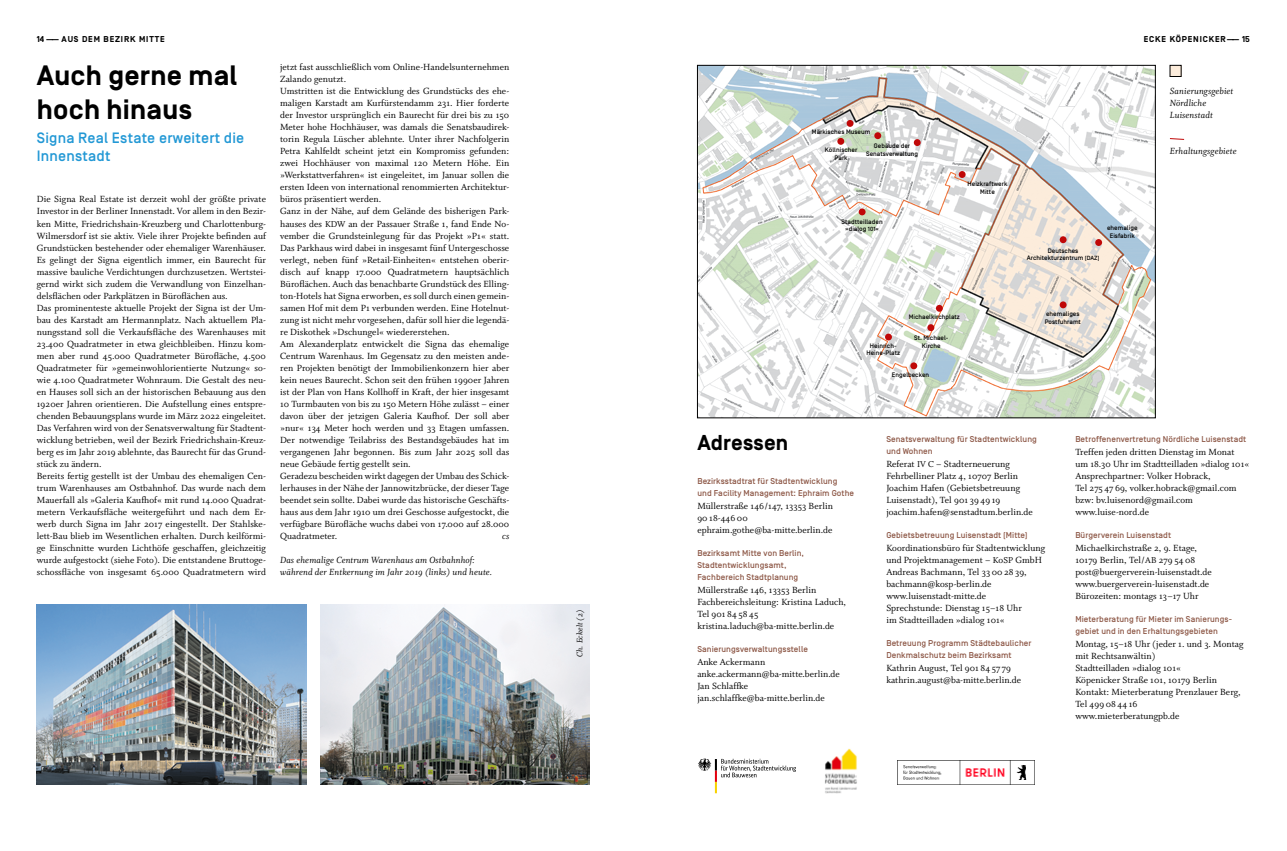
<style>
.page{position:relative;width:1287px;height:851px;background:#fff}
.page>*{position:absolute;margin:0;border:0;box-sizing:border-box;transform-origin:0 0}
.t1{font:700 28px/33.6px "Simplon Norm";letter-spacing:.01em;color:#000}
.t2{font:700 21.5px "Simplon Norm";letter-spacing:.01em;color:#000}
.t3{font:500 15px/18px "Simplon Norm";letter-spacing:.015em;color:#2298d5}
.t4{font:10px/12px "Whitman Roman Os F";letter-spacing:.005em;color:#000}
.t5{font:10px/12px "Whitman Italic Os F";letter-spacing:.01em;color:#000}
.t6{font:9px "Whitman Italic Os F";letter-spacing:.01em;color:#000}
.t7{font:500 8.5px/12px "Simplon Norm";letter-spacing:.01em;color:#8e5948}
.t8{font:700 8.5px "Simplon Norm";letter-spacing:.1em;color:#000}
.t9{font:500 6.5px/7.8px "Simplon Norm";letter-spacing:.005em;color:#000;text-align:center}
.s1{font-size:9.5px}
.s2{font-size:6px}
</style>
<div class="page">
<img style="left:699px;top:67px;width:454px;height:349px">
<div style="left:837px;top:138px;width:7px;height:7px;background:#c00808;border-radius:50%"></div>
<div style="left:847px;top:120px;width:7px;height:7px;background:#c00808;border-radius:50%"></div>
<div style="left:1095px;top:239px;width:7px;height:7px;background:#c00808;border-radius:50%"></div>
<div style="left:1060px;top:301px;width:7px;height:7px;background:#c00808;border-radius:50%"></div>
<div style="left:936px;top:305px;width:7px;height:7px;background:#c00808;border-radius:50%"></div>
<div style="left:927px;top:324px;width:7px;height:7px;background:#c00808;border-radius:50%"></div>
<div style="left:910px;top:362px;width:7px;height:7px;background:#c00808;border-radius:50%"></div>
<div style="left:959px;top:171px;width:7px;height:7px;background:#c00808;border-radius:50%"></div>
<div style="left:874px;top:132px;width:7px;height:7px;background:#c00808;border-radius:50%"></div>
<div style="left:914px;top:139px;width:7px;height:7px;background:#c00808;border-radius:50%"></div>
<div style="left:885px;top:333px;width:7px;height:7px;background:#c00808;border-radius:50%"></div>
<div style="left:859px;top:208px;width:7px;height:7px;background:#c00808;border-radius:50%"></div>
<div style="left:1060px;top:236px;width:7px;height:7px;background:#c00808;border-radius:50%"></div>
<svg style="left:1169px;top:138px;width:16px;height:2px"></svg>
<svg style="left:1172px;top:67px;width:7px;height:8px"></svg>
<div style="left:1170px;top:65px;width:11px;height:12px;border:1px solid #000"></div>
<img style="left:825px;top:748px;width:32px;height:46px">
<svg style="left:698px;top:758px;width:98px;height:35px"></svg>
<img style="left:898px;top:760px;width:136px;height:24px">
<img style="left:320px;top:604px;width:270px;height:180px">
<img style="left:37px;top:604px;width:269px;height:180px">
<p class="t8" style="left:37px;top:35px;width:130px">14 —— AUS DEM BEZIRK MITTE</p>
<h1 class="t1" style="left:37px;top:60px;width:202px">Auch gerne mal hoch hinaus</h1>
<h3 class="t3" style="left:37px;top:129px;width:209px">Signa Real Estate erweitert die<br>Innenstadt</h3>
<p class="t4" style="left:37px;top:193px;width:231px">Die Signa Real Estate ist derzeit wohl der größte private Investor in der Berliner Innenstadt. Vor allem in den Bezir&shy;ken Mitte, Friedrichshain-Kreuzberg und Charlottenburg-Wilmersdorf ist sie aktiv. Viele ihrer Projekte befinden auf Grundstücken bestehender oder ehemaliger Warenhäuser.<br>Es gelingt der Signa eigentlich immer, ein Baurecht für massive bauliche Verdichtungen durchzusetzen. Wertstei&shy;gernd wirkt sich zudem die Verwandlung von Einzelhan&shy;delsflächen oder Parkplätzen in Büroflächen aus.<br>Das prominenteste aktuelle Projekt der Signa ist der Um&shy;bau des Karstadt am Hermannplatz. Nach aktuellem Pla&shy;nungsstand soll die Verkaufsfläche des Warenhauses mit 23.400 Quadratmeter in etwa gleichbleiben. Hinzu kom&shy;men aber rund 45.000 Quadratmeter Bürofläche, 4.500<br>Quadratmeter für »gemeinwohlorientierte Nutzung« so&shy;wie 4.100 Quadratmeter Wohnraum. Die Gestalt des neu&shy;en Hauses soll sich an der historischen Bebauung aus den 1920er Jahren orientieren. Die Aufstellung eines entspre&shy;chenden Bebauungsplans wurde im März 2022 eingeleitet.<br>Das Verfahren wird von der Senatsverwaltung für Stadtent&shy;wicklung betrieben, weil der Bezirk Friedrichshain-Kreuz&shy;berg es im Jahr 2019 ablehnte, das Baurecht für das Grund&shy;stück zu ändern.<br>Bereits fertig gestellt ist der Umbau des ehemaligen Cen&shy;trum Warenhauses am Ostbahnhof. Das wurde nach dem Mauerfall als »Galeria Kaufhof« mit rund 14.000 Quadrat&shy;metern Verkaufsfläche weitergeführt und nach dem Er&shy;werb durch Signa im Jahr 2017 eingestellt. Der Stahlske&shy;lett-Bau blieb im Wesentlichen erhalten. Durch keilförmi&shy;ge Einschnitte wurden Lichthöfe geschaffen, gleichzeitig wurde aufgestockt (siehe Foto). Die entstandene Bruttoge&shy;schossfläche von insgesamt 65.000 Quadratmetern wird</p>
<p class="t4" style="left:280px;top:61px;width:231px">jetzt fast ausschließlich vom Online-Handelsunternehmen Zalando genutzt.<br>Umstritten ist die Entwicklung des Grundstücks des ehe&shy;maligen Karstadt am Kurfürstendamm 231. Hier forderte der Investor ursprünglich ein Baurecht für drei bis zu 150<br>Meter hohe Hochhäuser, was damals die Senatsbaudirek&shy;torin Regula Lüscher ablehnte. Unter ihrer Nachfolgerin Petra Kahlfeldt scheint jetzt ein Kompromiss gefunden: zwei Hochhäuser von maximal 120 Metern Höhe. Ein »Werkstattverfahren« ist eingeleitet, im Januar sollen die ersten Ideen von international renommierten Architektur&shy;büros präsentiert werden.<br>Ganz in der Nähe, auf dem Gelände des bisherigen Park&shy;hauses des <span class="s1">KDW</span> an der Passauer Straße 1, fand Ende No&shy;vember die Grundsteinlegung für das Projekt »P1« statt.<br>Das Parkhaus wird dabei in insgesamt fünf Untergeschosse verlegt, neben fünf »Retail-Einheiten« entstehen oberir&shy;disch auf knapp 17.000 Quadratmetern hauptsächlich Büroflächen. Auch das benachbarte Grundstück des Elling&shy;ton-Hotels hat Signa erworben, es soll durch einen gemein&shy;samen Hof mit dem P1 verbunden werden. Eine Hotelnut&shy;zung ist nicht mehr vorgesehen, dafür soll hier die legendä&shy;re Diskothek »Dschungel« wiedererstehen.<br>Am Alexanderplatz entwickelt die Signa das ehemalige Centrum Warenhaus. Im Gegensatz zu den meisten ande&shy;ren Projekten benötigt der Immobilienkonzern hier aber kein neues Baurecht. Schon seit den frühen 1990er Jahren ist der Plan von Hans Kollhoff in Kraft, der hier insgesamt 10 Turmbauten von bis zu 150 Metern Höhe zulässt – einer davon über der jetzigen Galeria Kaufhof. Der soll aber »nur« 134 Meter hoch werden und 33 Etagen umfassen.<br>Der notwendige Teilabriss des Bestandsgebäudes hat im vergangenen Jahr begonnen. Bis zum Jahr 2025 soll das neue Gebäude fertig gestellt sein.<br>Geradezu bescheiden wirkt dagegen der Umbau des Schick&shy;lerhauses in der Nähe der Jannowitzbrücke, der dieser Tage beendet sein sollte. Dabei wurde das historische Geschäfts&shy;haus aus dem Jahr 1910 um drei Geschosse aufgestockt, die verfügbare Bürofläche wuchs dabei von 17.000 auf 28.000<br>Quadratmeter.</p>
<p class="t5" style="left:502px;top:530px;width:9px">cs</p>
<p class="t5" style="left:280px;top:554px;width:213px">Das ehemalige Centrum Warenhaus am Ostbahnhof: während der Entkernung im Jahr 2019 (links) und heute.</p>
<p class="t6" style="left:575px;top:656px;width:48px;rotate:-90deg">Ch. Eckelt (2)</p>
<p class="t9" style="left:812px;top:128px;width:60px">Märkisches Museum</p>
<p class="t9" style="left:866px;top:142px;width:53px">Gebäude der<br>Senatsverwaltung</p>
<p class="t9" style="left:825px;top:146px;width:34px">Köllnischer<br>Park</p>
<p class="t9" style="left:842px;top:218px;width:43px">Stadtteilladen »dialog <span class="s2">101</span>«</p>
<p class="t9" style="left:968px;top:180px;width:41px">Heizkraftwerk<br>Mitte</p>
<p class="t8" style="left:1144px;top:35px;width:108px">ECKE KÖPENICKER—— 15</p>
<p class="t5" style="left:1170px;top:86px;width:65px">Sanierungsgebiet<br>Nördliche<br>Luisenstadt</p>
<p class="t5" style="left:1170px;top:146px;width:68px">Erhaltungsgebiete</p>
<p class="t9" style="left:1027px;top:247px;width:74px">Deutsches<br>Architekturzentrum <span class="s2">(DAZ)</span></p>
<p class="t9" style="left:1107px;top:224px;width:32px">ehemalige<br>Eisfabrik</p>
<p class="t9" style="left:866px;top:342px;width:35px">Heinrich-<br>Heine-Platz</p>
<p class="t9" style="left:909px;top:313px;width:53px">Michaelkirchplatz</p>
<p class="t9" style="left:914px;top:334px;width:35px">St. Michael-<br>Kirche</p>
<p class="t9" style="left:892px;top:371px;width:39px">Engelbecken</p>
<p class="t9" style="left:1045px;top:310px;width:38px;text-align:left">ehemaliges<br>Postfuhramt</p>
<h2 class="t2" style="left:697px;top:431px;width:92px">Adressen</h2>
<p class="t7" style="left:697px;top:475px;width:158px">Bezirksstadtrat für Stadtentwicklung<br>und Facility Management: Ephraim Gothe</p>
<p class="t4" style="left:697px;top:499px;width:137px">Müllerstraße 146/147, 13353 Berlin<br>90 18-446 00 ephraim.gothe@ba-mitte.berlin.de</p>
<p class="t7" style="left:697px;top:547px;width:108px">Bezirksamt Mitte von Berlin,<br>Stadtentwicklungsamt,<br>Fachbereich Stadtplanung</p>
<p class="t4" style="left:697px;top:583px;width:150px">Müllerstraße 146, 13353 Berlin<br>Fachbereichsleitung: Kristina Laduch,<br>Tel 901 84 58 45 kristina.laduch@ba-mitte.berlin.de</p>
<p class="t7" style="left:697px;top:643px;width:112px">Sanierungsverwaltungsstelle</p>
<p class="t4" style="left:697px;top:655px;width:144px">Anke Ackermann anke.ackermann@ba-mitte.berlin.de<br>Jan Schlaffke jan.schlaffke@ba-mitte.berlin.de</p>
<p class="t7" style="left:886px;top:433px;width:152px">Senatsverwaltung für Stadtentwicklung und Wohnen</p>
<p class="t4" style="left:886px;top:457px;width:148px">Referat <span class="s1">IV C</span> – Stadterneuerung Fehrbelliner Platz 4, 10707 Berlin Joachim Hafen (Gebietsbetreuung Luisenstadt), Tel 901 39 49 19 joachim.hafen@senstadtum.berlin.de</p>
<p class="t7" style="left:886px;top:529px;width:143px">Gebietsbetreuung Luisenstadt (Mitte)</p>
<p class="t4" style="left:886px;top:541px;width:160px">Koordinationsbüro für Stadtentwicklung und Projektmanagement – <span class="s1">K</span>o<span class="s1">SP</span> GmbH Andreas Bachmann, Tel 33 00 28 39, bachmann@kosp-berlin.de www.luisenstadt-mitte.de<br>Sprechstunde: Dienstag 15–18 Uhr<br>im Stadtteilladen »dialog 101«</p>
<p class="t7" style="left:886px;top:637px;width:147px">Betreuung Programm Städtebaulicher<br>Denkmalschutz beim Bezirksamt</p>
<p class="t4" style="left:886px;top:661px;width:136px">Kathrin August, Tel 901 84 57 79 kathrin.august@ba-mitte.berlin.de</p>
<p class="t7" style="left:1075px;top:433px;width:172px">Betroffenenvertretung Nördliche Luisenstadt</p>
<p class="t4" style="left:1075px;top:445px;width:176px">Treffen jeden dritten Dienstag im Monat um 18.30 Uhr im Stadtteilladen »dialog 101« Ansprechpartner: Volker Hobrack,<br>Tel 275 47 69, volker.hobrack@gmail.com bzw: bv.luisenord@gmail.com www.luise-nord.de</p>
<p class="t7" style="left:1075px;top:529px;width:97px">Bürgerverein Luisenstadt</p>
<p class="t4" style="left:1075px;top:541px;width:138px">Michaelkirchstraße 2, 9. Etage, 10179 Berlin, Tel/<span class="s1">AB</span> 279 54 08 post@buergerverein-luisenstadt.de www.buergerverein-luisenstadt.de Bürozeiten: montags 13–17 Uhr</p>
<p class="t7" style="left:1075px;top:613px;width:158px">Mieterberatung für Mieter im Sanierungs&shy;gebiet und in den Erhaltungsgebieten</p>
<p class="t4" style="left:1075px;top:637px;width:170px">Montag, 15–18 Uhr (jeder 1. und 3. Montag mit Rechtsanwältin)<br>Stadtteilladen »dialog 101«<br>Köpenicker Straße 101, 10179 Berlin<br>Kontakt: Mieterberatung Prenzlauer Berg,<br>Tel 499 08 44 16 www.mieterberatungpb.de</p>
</div>
